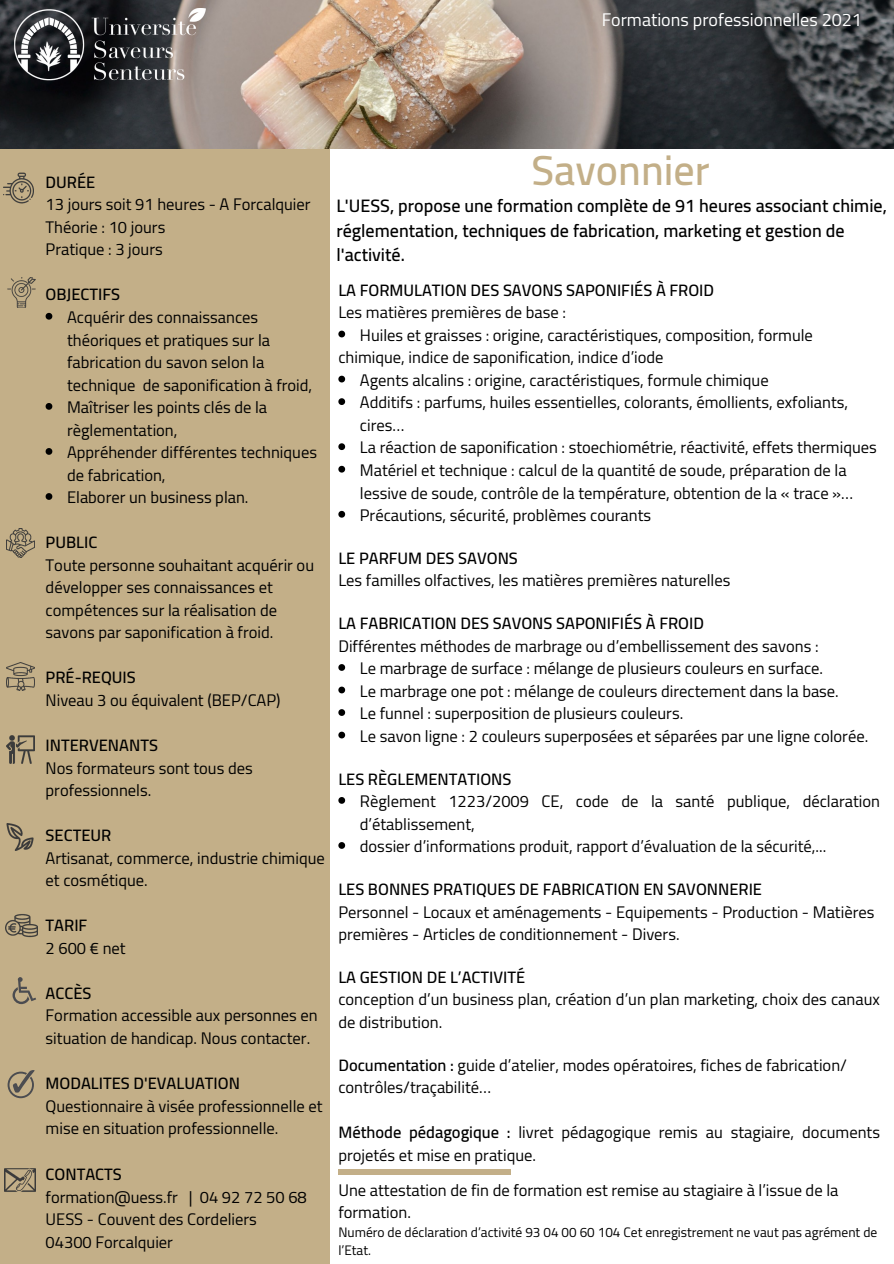
<style>
.page{position:relative;width:894px;height:1264px;background:#fff}
.page>*{position:absolute;margin:0;border:0;box-sizing:border-box;transform-origin:0 0}
.t1{font:600 42px "Cairo";color:#c3af88}
.t2{font:600 18px/24.8px "Cairo";color:#000}
.t3{font:18px "Cairo";color:#fff}
.t4{font:16.5px/22.5px "Cairo";color:#000}
.t5{font:600 16.5px "Cairo";color:#000}
.t6{font:13.5px/18px "Cairo";color:#000}
.s1{font-weight:600}
</style>
<div class="page">
<div style="left:338px;top:1169px;width:172px;height:6px;background:#c3af88"></div>
<div style="left:0;top:145px;width:329px;height:1118px;background:#c3af88"></div>
<img style="left:0;top:0;width:893px;height:149px">
<img style="left:14px;top:9px;width:192px;height:77px">
<svg style="left:338px;top:330px;width:7px;height:7px"></svg>
<svg style="left:338px;top:376px;width:7px;height:6px"></svg>
<svg style="left:338px;top:398px;width:7px;height:7px"></svg>
<svg style="left:338px;top:443px;width:7px;height:7px"></svg>
<svg style="left:338px;top:466px;width:7px;height:6px"></svg>
<svg style="left:338px;top:511px;width:7px;height:6px"></svg>
<svg style="left:338px;top:664px;width:7px;height:7px"></svg>
<svg style="left:338px;top:686px;width:7px;height:7px"></svg>
<svg style="left:338px;top:709px;width:7px;height:7px"></svg>
<svg style="left:338px;top:731px;width:7px;height:7px"></svg>
<svg style="left:338px;top:797px;width:7px;height:6px"></svg>
<svg style="left:338px;top:842px;width:7px;height:6px"></svg>
<img style="left:7px;top:662px;width:28px;height:28px">
<img style="left:7px;top:529px;width:28px;height:28px">
<img style="left:3px;top:173px;width:31px;height:30px">
<img style="left:7px;top:277px;width:29px;height:31px">
<img style="left:5px;top:914px;width:32px;height:24px">
<img style="left:7px;top:823px;width:27px;height:27px">
<img style="left:6px;top:735px;width:28px;height:28px">
<img style="left:5px;top:1168px;width:30px;height:24px">
<svg style="left:46px;top:313px;width:6px;height:6px"></svg>
<svg style="left:46px;top:403px;width:6px;height:7px"></svg>
<svg style="left:46px;top:448px;width:6px;height:7px"></svg>
<svg style="left:46px;top:493px;width:6px;height:7px"></svg>
<svg style="left:13px;top:977px;width:23px;height:27px"></svg>
<svg style="left:8px;top:1070px;width:27px;height:28px"></svg>
<p class="t3" style="left:601px;top:9px;width:262px">Formations professionnelles 2021</p>
<p class="t5" style="left:46px;top:172px;width:51px">DURÉE</p>
<p class="t4" style="left:46px;top:193px;width:266px">13 jours soit 91 heures - A Forcalquier</p>
<p class="t4" style="left:46px;top:216px;width:121px">Théorie : 10 jours</p>
<p class="t4" style="left:46px;top:238px;width:119px">Pratique : 3 jours</p>
<p class="t5" style="left:46px;top:285px;width:76px">OBJECTIFS</p>
<p class="t4" style="left:67px;top:306px;width:247px">Acquérir des connaissances théoriques et pratiques sur la fabrication du savon selon la technique de saponification à froid,</p>
<p class="t4" style="left:67px;top:396px;width:202px">Maîtriser les points clés de la règlementation,</p>
<p class="t4" style="left:67px;top:441px;width:251px">Appréhender différentes techniques de fabrication,</p>
<p class="t4" style="left:67px;top:486px;width:183px">Elaborer un business plan.</p>
<p class="t5" style="left:46px;top:533px;width:53px">PUBLIC</p>
<p class="t4" style="left:46px;top:554px;width:270px">Toute personne souhaitant acquérir ou développer ses connaissances et compétences sur la réalisation de savons par saponification à froid.</p>
<p class="t5" style="left:46px;top:668px;width:92px">PRÉ-REQUIS</p>
<p class="t4" style="left:46px;top:689px;width:236px">Niveau 3 ou équivalent (BEP/CAP)</p>
<p class="t5" style="left:46px;top:735px;width:114px">INTERVENANTS</p>
<p class="t4" style="left:46px;top:756px;width:209px">Nos formateurs sont tous des professionnels.</p>
<p class="t5" style="left:46px;top:825px;width:67px">SECTEUR</p>
<p class="t4" style="left:46px;top:846px;width:281px">Artisanat, commerce, industrie chimique et cosmétique.</p>
<p class="t5" style="left:46px;top:916px;width:43px">TARIF</p>
<p class="t4" style="left:46px;top:936px;width:82px">2 600 € net</p>
<p class="t5" style="left:46px;top:983px;width:47px">ACCÈS</p>
<p class="t4" style="left:46px;top:1004px;width:273px">Formation accessible aux personnes en situation de handicap. Nous contacter.</p>
<p class="t5" style="left:46px;top:1073px;width:196px">MODALITES D'EVALUATION</p>
<p class="t4" style="left:46px;top:1094px;width:278px">Questionnaire à visée professionnelle et mise en situation professionnelle.</p>
<p class="t1" style="left:531px;top:146px;width:180px">Savonnier</p>
<p class="t2" style="left:336px;top:193px;width:552px">L'UESS, propose une formation complète de 91 heures associant chimie, réglementation, techniques de fabrication, marketing et gestion de l'activité.</p>
<p class="t5" style="left:338px;top:280px;width:377px">LA FORMULATION DES SAVONS SAPONIFIÉS À FROID</p>
<p class="t4" style="left:338px;top:301px;width:229px">Les matières premières de base :</p>
<p class="t4" style="left:338px;top:346px;width:326px">chimique, indice de saponification, indice d’iode</p>
<p class="t4" style="left:360px;top:324px;width:454px">Huiles et graisses : origine, caractéristiques, composition, formule</p>
<p class="t4" style="left:360px;top:369px;width:410px">Agents alcalins : origine, caractéristiques, formule chimique</p>
<p class="t4" style="left:360px;top:391px;width:489px">Additifs : parfums, huiles essentielles, colorants, émollients, exfoliants,</p>
<p class="t4" style="left:360px;top:436px;width:518px">La réaction de saponification : stoechiométrie, réactivité, effets thermiques</p>
<p class="t4" style="left:360px;top:459px;width:488px">Matériel et technique : calcul de la quantité de soude, préparation de la</p>
<p class="t4" style="left:360px;top:504px;width:293px">Précautions, sécurité, problèmes courants</p>
<p class="t4" style="left:360px;top:414px;width:46px">cires…</p>
<p class="t4" style="left:360px;top:481px;width:494px">lessive de soude, contrôle de la température, obtention de la « trace »…</p>
<p class="t5" style="left:338px;top:548px;width:181px">LE PARFUM DES SAVONS</p>
<p class="t4" style="left:338px;top:569px;width:393px">Les familles olfactives, les matières premières naturelles</p>
<p class="t5" style="left:338px;top:614px;width:367px">LA FABRICATION DES SAVONS SAPONIFIÉS À FROID</p>
<p class="t4" style="left:338px;top:634px;width:481px">Différentes méthodes de marbrage ou d’embellissement des savons :</p>
<p class="t4" style="left:360px;top:657px;width:464px">Le marbrage de surface : mélange de plusieurs couleurs en surface.</p>
<p class="t4" style="left:360px;top:679px;width:480px">Le marbrage one pot : mélange de couleurs directement dans la base.</p>
<p class="t4" style="left:360px;top:702px;width:325px">Le funnel : superposition de plusieurs couleurs.</p>
<p class="t4" style="left:360px;top:725px;width:509px">Le savon ligne : 2 couleurs superposées et séparées par une ligne colorée.</p>
<p class="t5" style="left:338px;top:769px;width:174px">LES RÈGLEMENTATIONS</p>
<p class="t4" style="left:360px;top:790px;width:521px">Règlement 1223/2009 CE, code de la santé publique, déclaration d’établissement,</p>
<p class="t4" style="left:360px;top:835px;width:468px">dossier d’informations produit, rapport d’évaluation de la sécurité,...</p>
<p class="t5" style="left:338px;top:879px;width:425px">LES BONNES PRATIQUES DE FABRICATION EN SAVONNERIE</p>
<p class="t4" style="left:338px;top:900px;width:537px">Personnel - Locaux et aménagements - Equipements - Production - Matières</p>
<p class="t4" style="left:338px;top:923px;width:342px">premières - Articles de conditionnement - Divers.</p>
<p class="t5" style="left:338px;top:967px;width:188px">LA GESTION DE L’ACTIVITÉ</p>
<p class="t4" style="left:338px;top:988px;width:543px">conception d’un business plan, création d’un plan marketing, choix des canaux de distribution.</p>
<p class="t4" style="left:338px;top:1053px;width:510px"><span class="s1">Documentation :</span> guide d’atelier, modes opératoires, fiches de fabrication/</p>
<p class="t4" style="left:338px;top:1076px;width:154px">contrôles/traçabilité…</p>
<p class="t4" style="left:338px;top:1121px;width:543px"><span class="s1">Méthode pédagogique :</span> livret pédagogique remis au stagiaire, documents projetés et mise en pratique.</p>
<p class="t5" style="left:46px;top:1164px;width:78px">CONTACTS</p>
<p class="t4" style="left:46px;top:1185px;width:263px">formation@uess.fr | 04 92 72 50 68</p>
<p class="t4" style="left:46px;top:1208px;width:213px">UESS - Couvent des Cordeliers</p>
<p class="t4" style="left:46px;top:1230px;width:129px">04300 Forcalquier</p>
<p class="t6" style="left:338px;top:1223px;width:540px">Numéro de déclaration d’activité 93 04 00 60 104 Cet enregistrement ne vaut pas agrément de l’Etat.</p>
<p class="t4" style="left:338px;top:1178px;width:501px">Une attestation de fin de formation est remise au stagiaire à l’issue de la formation.</p>
</div>
